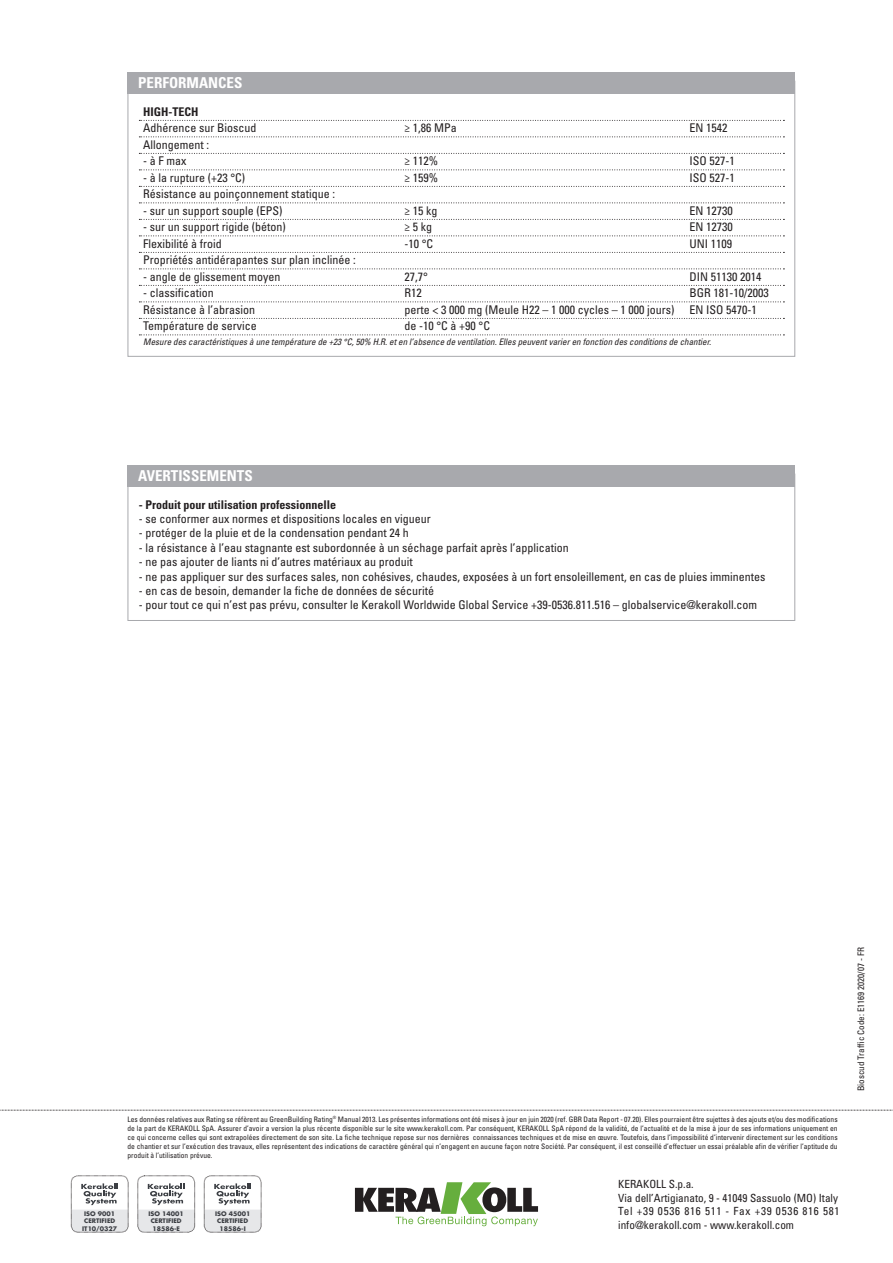
<style>
.page{position:relative;width:893px;height:1263px;background:#fff}
.page>*{position:absolute;margin:0;border:0;box-sizing:border-box;transform-origin:0 0}
.titolo_box{font:700 condensed 15px "Univers LT Std";color:#fff}
.testo_box{font:condensed 12px "Univers LT Std";color:#231f20}
.tabelle_-_testo{font:condensed 12px "Univers LT Std";color:#231f20}
.testo_box_bold{font:700 condensed 12px "Univers LT Std";color:#231f20}
.tabelle_-_titoli_bol{font:700 condensed 12px "Univers LT Std";color:#231f20}
.t1{font:condensed 11.25px/13.5px "Univers LT Std";color:#231f20}
.tabelle_-_note{font:italic condensed 9px "Univers LT Std";color:#231f20}
.notag_eco_codice_sc{font:condensed 9px "Univers LT Std";color:#231f20}
.t2{font:condensed 7.5px/9px "Univers LT Std";color:#231f20;text-align:justify}
.t3{font:700 6.15px/7.4px "Futura Std";color:#3c3f44;text-align:center}
</style>
<div class="page">
<svg style="left:0;top:1110px;width:893px;height:1px"></svg>
<svg style="left:355px;top:1182px;width:183px;height:44px"></svg>
<div style="left:71px;top:1175px;width:57px;height:57px;border:1px dashed #231f20;border-radius:7px"></div>
<svg style="left:71px;top:1183px;width:57px;height:49px"></svg>
<div style="left:138px;top:1175px;width:57px;height:57px;border:1px dashed #231f20;border-radius:7px"></div>
<svg style="left:138px;top:1183px;width:57px;height:49px"></svg>
<div style="left:204px;top:1175px;width:57px;height:57px;border:1px dashed #231f20;border-radius:7px"></div>
<svg style="left:204px;top:1183px;width:57px;height:49px"></svg>
<div style="left:128px;top:465px;width:667px;height:21px;background:#a8a9ad"></div>
<svg style="left:139px;top:120px;width:645px;height:1px"></svg>
<svg style="left:139px;top:136px;width:645px;height:1px"></svg>
<svg style="left:139px;top:153px;width:645px;height:1px"></svg>
<svg style="left:139px;top:169px;width:645px;height:1px"></svg>
<svg style="left:139px;top:186px;width:645px;height:1px"></svg>
<svg style="left:139px;top:202px;width:645px;height:1px"></svg>
<svg style="left:139px;top:219px;width:645px;height:1px"></svg>
<svg style="left:139px;top:235px;width:645px;height:1px"></svg>
<svg style="left:139px;top:252px;width:645px;height:1px"></svg>
<svg style="left:139px;top:268px;width:645px;height:1px"></svg>
<svg style="left:139px;top:285px;width:645px;height:1px"></svg>
<svg style="left:139px;top:301px;width:645px;height:1px"></svg>
<svg style="left:139px;top:318px;width:645px;height:1px"></svg>
<svg style="left:139px;top:334px;width:645px;height:1px"></svg>
<div style="left:128px;top:72px;width:667px;height:22px;background:#a8a9ad"></div>
<p class="titolo_box" style="left:138px;top:74px;width:106px">PERFORMANCES</p>
<p class="tabelle_-_titoli_bol" style="left:143px;top:104px;width:57px">HIGH-TECH</p>
<p class="tabelle_-_testo" style="left:143px;top:120px;width:115px">Adhérence sur Bioscud</p>
<p class="tabelle_-_testo" style="left:404px;top:120px;width:54px">≥ 1,86 MPa</p>
<p class="tabelle_-_testo" style="left:689px;top:120px;width:39px">EN 1542</p>
<p class="tabelle_-_testo" style="left:143px;top:137px;width:67px">Allongement :</p>
<p class="tabelle_-_testo" style="left:143px;top:153px;width:45px">- à F max</p>
<p class="tabelle_-_testo" style="left:404px;top:153px;width:35px">≥ 112%</p>
<p class="tabelle_-_testo" style="left:689px;top:153px;width:47px">ISO 527-1</p>
<p class="tabelle_-_testo" style="left:143px;top:170px;width:104px">- à la rupture (+23 °C)</p>
<p class="tabelle_-_testo" style="left:404px;top:170px;width:35px">≥ 159%</p>
<p class="tabelle_-_testo" style="left:689px;top:170px;width:47px">ISO 527-1</p>
<p class="tabelle_-_testo" style="left:143px;top:186px;width:193px">Résistance au poinçonnement statique :</p>
<p class="tabelle_-_testo" style="left:143px;top:203px;width:141px">- sur un support souple (EPS)</p>
<p class="tabelle_-_testo" style="left:404px;top:203px;width:34px">≥ 15 kg</p>
<p class="tabelle_-_testo" style="left:689px;top:203px;width:45px">EN 12730</p>
<p class="tabelle_-_testo" style="left:143px;top:219px;width:144px">- sur un support rigide (béton)</p>
<p class="tabelle_-_testo" style="left:404px;top:219px;width:29px">≥ 5 kg</p>
<p class="tabelle_-_testo" style="left:689px;top:219px;width:45px">EN 12730</p>
<p class="tabelle_-_testo" style="left:143px;top:236px;width:80px">Flexibilité à froid</p>
<p class="tabelle_-_testo" style="left:404px;top:236px;width:30px">-10 °C</p>
<p class="tabelle_-_testo" style="left:689px;top:236px;width:44px">UNI 1109</p>
<p class="tabelle_-_testo" style="left:143px;top:252px;width:214px">Propriétés antidérapantes sur plan inclinée :</p>
<p class="tabelle_-_testo" style="left:143px;top:269px;width:139px">- angle de glissement moyen</p>
<p class="tabelle_-_testo" style="left:404px;top:269px;width:25px">27,7°</p>
<p class="tabelle_-_testo" style="left:689px;top:269px;width:73px">DIN 51130 2014</p>
<p class="tabelle_-_testo" style="left:143px;top:285px;width:72px">- classification</p>
<p class="tabelle_-_testo" style="left:404px;top:285px;width:19px">R12</p>
<p class="tabelle_-_testo" style="left:689px;top:285px;width:81px">BGR 181-10/2003</p>
<p class="tabelle_-_testo" style="left:143px;top:302px;width:113px">Résistance à l’abrasion</p>
<p class="tabelle_-_testo" style="left:404px;top:302px;width:271px">perte &lt; 3 000 mg (Meule H22 – 1 000 cycles – 1 000 jours)</p>
<p class="tabelle_-_testo" style="left:689px;top:302px;width:69px">EN ISO 5470-1</p>
<p class="tabelle_-_testo" style="left:143px;top:318px;width:115px">Température de service</p>
<p class="tabelle_-_testo" style="left:404px;top:318px;width:87px">de -10 °C à +90 °C</p>
<p class="tabelle_-_note" style="left:143px;top:336px;width:569px">Mesure des caractéristiques à une température de +23 °C, 50% H.R. et en l’absence de ventilation. Elles peuvent varier en fonction des conditions de chantier.</p>
<p class="titolo_box" style="left:138px;top:467px;width:116px">AVERTISSEMENTS</p>
<p class="testo_box_bold" style="left:139px;top:497px;width:199px">- Produit pour utilisation professionnelle</p>
<p class="testo_box" style="left:139px;top:511px;width:293px">- se conformer aux normes et dispositions locales en vigueur</p>
<p class="testo_box" style="left:139px;top:526px;width:271px">- protéger de la pluie et de la condensation pendant 24 h</p>
<p class="testo_box" style="left:139px;top:540px;width:431px">- la résistance à l’eau stagnante est subordonnée à un séchage parfait après l’application</p>
<p class="testo_box" style="left:139px;top:554px;width:275px">- ne pas ajouter de liants ni d’autres matériaux au produit</p>
<p class="testo_box" style="left:139px;top:569px;width:628px">- ne pas appliquer sur des surfaces sales, non cohésives, chaudes, exposées à un fort ensoleillement, en cas de pluies imminentes</p>
<p class="testo_box" style="left:139px;top:583px;width:297px">- en cas de besoin, demander la fiche de données de sécurité</p>
<p class="testo_box" style="left:139px;top:598px;width:620px">- pour tout ce qui n’est pas prévu, consulter le Kerakoll Worldwide Global Service +39-0536.811.516 – globalservice@kerakoll.com</p>
<p class="t2" style="left:128px;top:1114px;width:712px">Les données relatives aux Rating se réfèrent au GreenBuilding Rating<sup>®</sup> Manual 2013. Les présentes informations ont été mises à jour en juin 2020 (ref. GBR Data Report - 07.20). Elles pourraient être sujettes à des ajouts et/ou des modifications de la part de KERAKOLL SpA. Assurer d’avoir a version la plus récente disponible sur le site www.kerakoll.com. Par conséquent, KERAKOLL SpA répond de la validité, de l’actualité et de la mise à jour de ses informations uniquement en ce qui concerne celles qui sont extrapolées directement de son site. La fiche technique repose sur nos dernières connaissances techniques et de mise en œuvre. Toutefois, dans l’impossibilité d’intervenir directement sur les conditions de chantier et sur l’exécution des travaux, elles représentent des indications de caractère général qui n’engagent en aucune façon notre Société. Par conséquent, il est conseillé d’effectuer un essai préalable afin de vérifier l’aptitude du produit à l’utilisation prévue.</p>
<p class="t3" style="left:82px;top:1210px;width:36px">ISO 9001<br>CERTIFIED<br>IT10/0327</p>
<p class="t3" style="left:149px;top:1210px;width:37px">ISO 14001<br>CERTIFIED<br>18586-E</p>
<p class="t3" style="left:215px;top:1210px;width:37px">ISO 45001<br>CERTIFIED<br>18586-I</p>
<h3 class="t1" style="left:618px;top:1177px;width:223px">KERAKOLL S.p.a.<br>Via dell’Artigianato, 9 - 41049 Sassuolo (MO) Italy Tel +39 0536 816 511 - Fax +39 0536 816 581 info@kerakoll.com - www.kerakoll.com</h3>
<p class="notag_eco_codice_sc" style="left:855px;top:1091px;width:145px;rotate:-90deg">Bioscud Traffic Code: E1169 2020/07 - FR</p>
</div>
